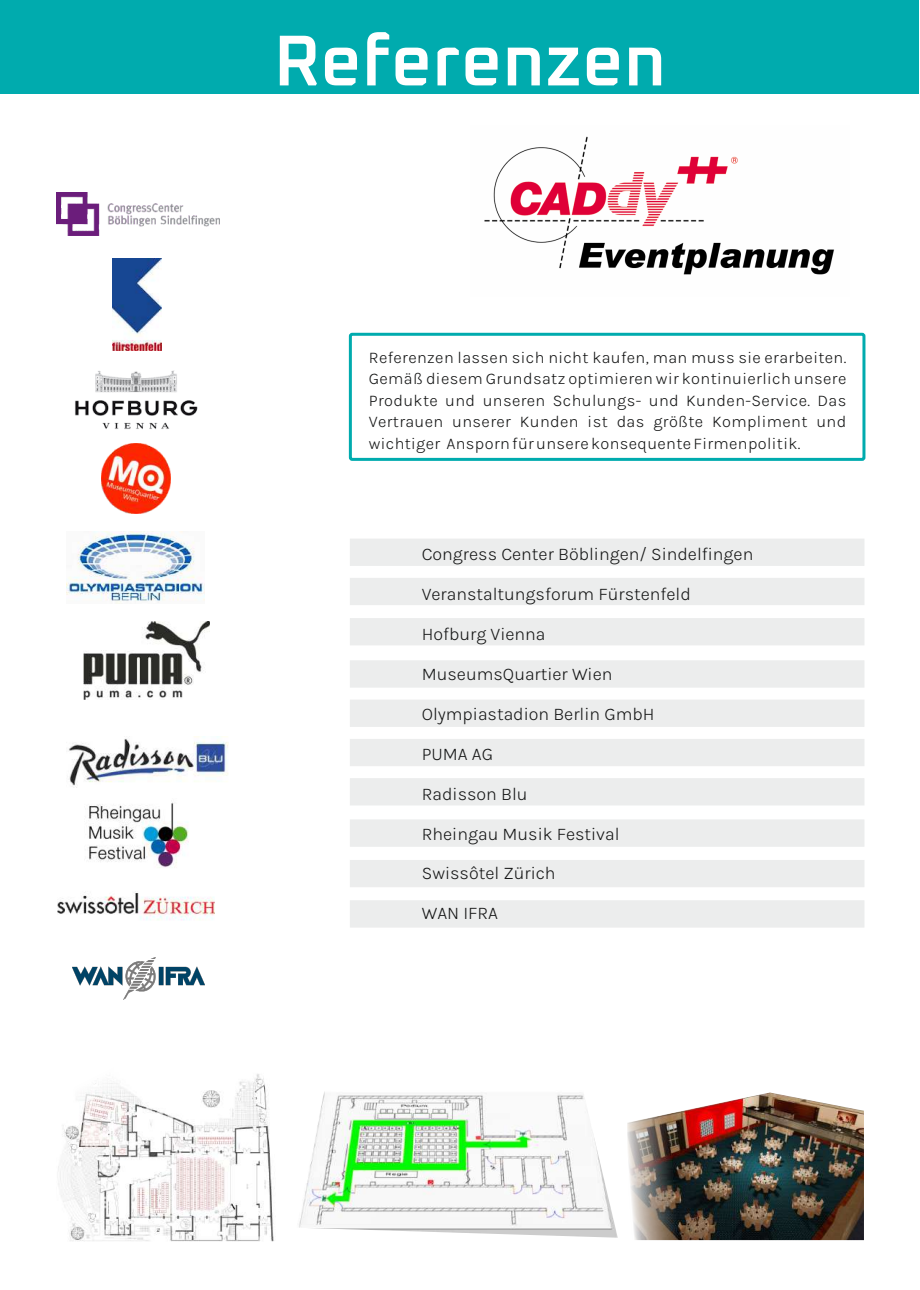
<style>
.page{position:relative;width:920px;height:1290px;background:#fff}
.page>*{position:absolute;margin:0;border:0;box-sizing:border-box;transform-origin:0 0}
.t1{font:600 72px "Oxanium";color:#fff}
.t2{font:300 18px "Karla";color:#151616}
.t3{font:300 16.5px/21.5px "Karla";letter-spacing:.025em;color:#151616;text-align:justify}
</style>
<div class="page">
<div style="left:350px;top:901px;width:514px;height:26px;background:#eceded"></div>
<div style="left:349px;top:333px;width:516px;height:128px;border:3px solid #00abae;border-radius:2px"></div>
<img style="left:58px;top:1074px;width:216px;height:168px">
<div style="left:350px;top:739px;width:514px;height:27px;background:#eceded"></div>
<div style="left:350px;top:778px;width:514px;height:27px;background:#eceded"></div>
<div style="left:350px;top:820px;width:514px;height:26px;background:#eceded"></div>
<div style="left:350px;top:618px;width:514px;height:27px;background:#eceded"></div>
<div style="left:350px;top:661px;width:514px;height:26px;background:#eceded"></div>
<div style="left:350px;top:700px;width:514px;height:26px;background:#eceded"></div>
<div style="left:350px;top:578px;width:514px;height:27px;background:#eceded"></div>
<div style="left:350px;top:539px;width:514px;height:26px;background:#eceded"></div>
<img style="left:84px;top:622px;width:125px;height:77px">
<img style="left:56px;top:193px;width:164px;height:43px">
<div style="left:350px;top:860px;width:514px;height:27px;background:#eceded"></div>
<img style="left:299px;top:1092px;width:319px;height:146px">
<div style="left:0;top:0;width:919px;height:94px;background:#00abae"></div>
<img style="left:484px;top:136px;width:350px;height:139px">
<img style="left:69px;top:737px;width:159px;height:51px">
<img style="left:101px;top:444px;width:69px;height:69px">
<img style="left:88px;top:802px;width:101px;height:66px">
<img style="left:57px;top:891px;width:157px;height:30px">
<img style="left:73px;top:957px;width:131px;height:43px">
<img style="left:67px;top:531px;width:138px;height:72px">
<img style="left:75px;top:370px;width:123px;height:59px">
<img style="left:112px;top:259px;width:49px;height:91px">
<img style="left:627px;top:1092px;width:237px;height:148px">
<h1 class="t1" style="left:274px;top:29px;width:394px">Referenzen</h1>
<p class="t3" style="left:369px;top:347px;width:479px">Referenzen lassen sich nicht kaufen, man muss sie erarbeiten.<br>Gemäß diesem Grundsatz optimieren wir kontinuierlich unsere Produkte und unseren Schulungs- und Kunden-Service. Das Vertrauen unserer Kunden ist das größte Kompliment und wichtiger Ansporn für unsere konsequente Firmenpolitik.</p>
<p class="t2" style="left:422px;top:544px;width:333px">Congress Center Böblingen/ Sindelfingen</p>
<p class="t2" style="left:422px;top:584px;width:271px">Veranstaltungsforum Fürstenfeld</p>
<p class="t2" style="left:422px;top:623px;width:125px">Hofburg Vienna</p>
<p class="t2" style="left:422px;top:663px;width:192px">MuseumsQuartier Wien</p>
<p class="t2" style="left:422px;top:703px;width:234px">Olympiastadion Berlin GmbH</p>
<p class="t2" style="left:422px;top:743px;width:73px">PUMA AG</p>
<p class="t2" style="left:422px;top:783px;width:107px">Radisson Blu</p>
<p class="t2" style="left:422px;top:823px;width:199px">Rheingau Musik Festival</p>
<p class="t2" style="left:422px;top:863px;width:135px">Swissôtel Zürich</p>
<p class="t2" style="left:422px;top:903px;width:78px">WAN IFRA</p>
</div>
